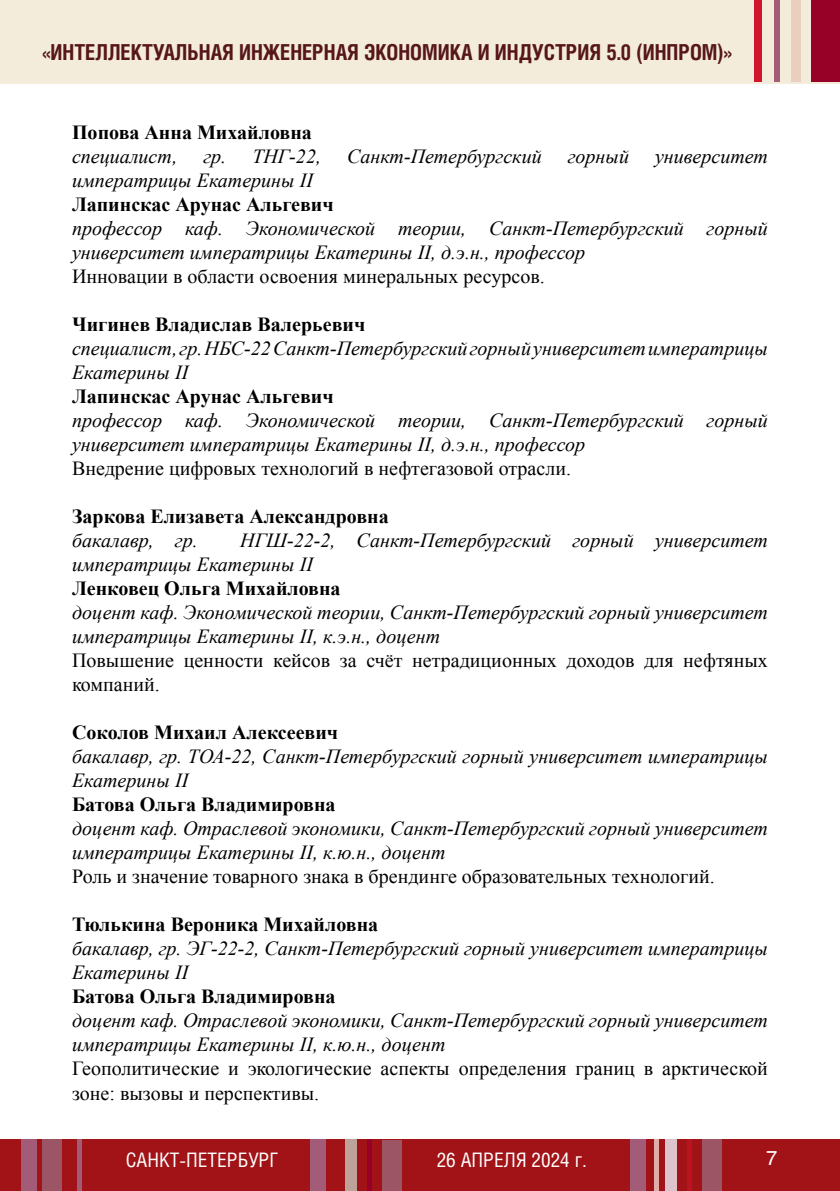
<style>
.page{position:relative;width:840px;height:1191px;background:#fff}
.page>*{position:absolute;margin:0;border:0;box-sizing:border-box;transform-origin:0 0}
.t1{font:700 22px "Helios Cond";color:#57171a}
.t2{font:italic 20px/24px "Times New Roman";color:#000}
.t3{font:20px/24px "Times New Roman";color:#000}
.t4{font:700 20px "Times New Roman";color:#000}
.t5{font:20px "Helios Cond";color:#fff}
.t6{font:20px "Helios";color:#fff}
</style>
<div class="page">
<div style="left:0;top:1139px;width:839px;height:52px;background:#a11317"></div>
<div style="left:0;top:0;width:839px;height:83px;background:#f4ecdb"></div>
<div style="left:629px;top:1139px;width:16px;height:52px;background:#a35c77"></div>
<div style="left:811px;top:0;width:28px;height:82px;background:#980127"></div>
<div style="left:21px;top:1139px;width:15px;height:52px;background:#a35c77"></div>
<div style="left:310px;top:1139px;width:15px;height:52px;background:#a35c77"></div>
<div style="left:754px;top:0;width:7px;height:82px;background:#d0162d"></div>
<svg style="left:687px;top:1139px;width:3px;height:52px"></svg>
<hr style="left:78px;top:1139px;width:4px;height:52px;background:#a35c77">
<hr style="left:367px;top:1139px;width:4px;height:52px;background:#980127">
<div style="left:664px;top:1139px;width:11px;height:52px;background:#ddc4cc"></div>
<div style="left:345px;top:1139px;width:11px;height:52px;background:#bca299"></div>
<div style="left:773px;top:0;width:5px;height:82px;background:#a35c77"></div>
<hr style="left:654px;top:1139px;width:4px;height:52px;background:#dfaea7">
<div style="left:701px;top:1139px;width:20px;height:52px;background:#9c5565"></div>
<div style="left:381px;top:1139px;width:20px;height:52px;background:#9c5565"></div>
<div style="left:42px;top:1139px;width:20px;height:52px;background:#9c5565"></div>
<div style="left:790px;top:0;width:10px;height:82px;background:#e9cfbe"></div>
<p class="t1" style="left:43px;top:39px;width:690px">«ИНТЕЛЛЕКТУАЛЬНАЯ ИНЖЕНЕРНАЯ ЭКОНОМИКА И ИНДУСТРИЯ 5.0 (ИНПРОМ)»</p>
<p class="t4" style="left:72px;top:119px;width:241px">Попова Анна Михайловна</p>
<p class="t2" style="left:72px;top:144px;width:107px">специалист,</p>
<p class="t2" style="left:203px;top:144px;width:119px">гр. ТНГ-22,</p>
<p class="t2" style="left:347px;top:144px;width:196px">Санкт-Петербургский</p>
<p class="t2" style="left:567px;top:144px;width:63px">горный</p>
<p class="t2" style="left:654px;top:144px;width:114px">университет</p>
<p class="t2" style="left:72px;top:168px;width:242px">императрицы Екатерины II</p>
<p class="t4" style="left:72px;top:191px;width:263px">Лапинскас Арунас Альгевич</p>
<p class="t2" style="left:72px;top:216px;width:697px">профессор каф. Экономической теории, Санкт-Петербургский горный университет императрицы Екатерины II, д.э.н., профессор</p>
<p class="t3" style="left:72px;top:264px;width:474px">Инновации в области освоения минеральных ресурсов.</p>
<p class="t4" style="left:72px;top:311px;width:294px">Чигинев Владислав Валерьевич</p>
<p class="t2" style="left:72px;top:336px;width:697px">специалист, гр. НБС-22 Санкт-Петербургский горный университет императрицы<br>Екатерины II</p>
<p class="t4" style="left:72px;top:383px;width:263px">Лапинскас Арунас Альгевич</p>
<p class="t2" style="left:72px;top:408px;width:697px">профессор каф. Экономической теории, Санкт-Петербургский горный университет императрицы Екатерины II, д.э.н., профессор</p>
<p class="t3" style="left:72px;top:456px;width:500px">Внедрение цифровых технологий в нефтегазовой отрасли.</p>
<p class="t4" style="left:72px;top:503px;width:318px">Заркова Елизавета Александровна</p>
<p class="t2" style="left:72px;top:528px;width:127px">бакалавр, гр.</p>
<p class="t2" style="left:72px;top:528px;width:697px;text-indent:168px">НГШ-22-2, Санкт-Петербургский горный университет императрицы Екатерины II</p>
<p class="t4" style="left:72px;top:575px;width:270px">Ленковец Ольга Михайловна</p>
<p class="t2" style="left:72px;top:600px;width:697px">доцент каф. Экономической теории, Санкт-Петербургский горный университет императрицы Екатерины II, к.э.н., доцент</p>
<p class="t3" style="left:72px;top:648px;width:697px">Повышение ценности кейсов за счёт нетрадиционных доходов для нефтяных компаний.</p>
<p class="t4" style="left:72px;top:719px;width:267px">Соколов Михаил Алексеевич</p>
<p class="t2" style="left:72px;top:744px;width:697px">бакалавр, гр. ТОА-22, Санкт-Петербургский горный университет императрицы<br>Екатерины II</p>
<p class="t4" style="left:72px;top:791px;width:265px">Батова Ольга Владимировна</p>
<p class="t2" style="left:72px;top:816px;width:697px">доцент каф. Отраслевой экономики, Санкт-Петербургский горный университет императрицы Екатерины II, к.ю.н., доцент</p>
<p class="t3" style="left:72px;top:864px;width:644px">Роль и значение товарного знака в брендинге образовательных технологий.</p>
<p class="t4" style="left:72px;top:911px;width:307px">Тюлькина Вероника Михайловна</p>
<p class="t2" style="left:72px;top:936px;width:697px">бакалавр, гр. ЭГ-22-2, Санкт-Петербургский горный университет императрицы<br>Екатерины II</p>
<p class="t4" style="left:72px;top:983px;width:265px">Батова Ольга Владимировна</p>
<p class="t2" style="left:72px;top:1008px;width:697px">доцент каф. Отраслевой экономики, Санкт-Петербургский горный университет императрицы Екатерины II, к.ю.н., доцент</p>
<p class="t3" style="left:72px;top:1056px;width:697px">Геополитические и экологические аспекты определения границ в арктической зоне: вызовы и перспективы.</p>
<p class="t5" style="left:126px;top:1148px;width:154px">Санкт-Петербург</p>
<p class="t5" style="left:436px;top:1148px;width:152px">26 апреля 2024 г.</p>
<p class="t6" style="left:765px;top:1146px;width:13px">7</p>
</div>
